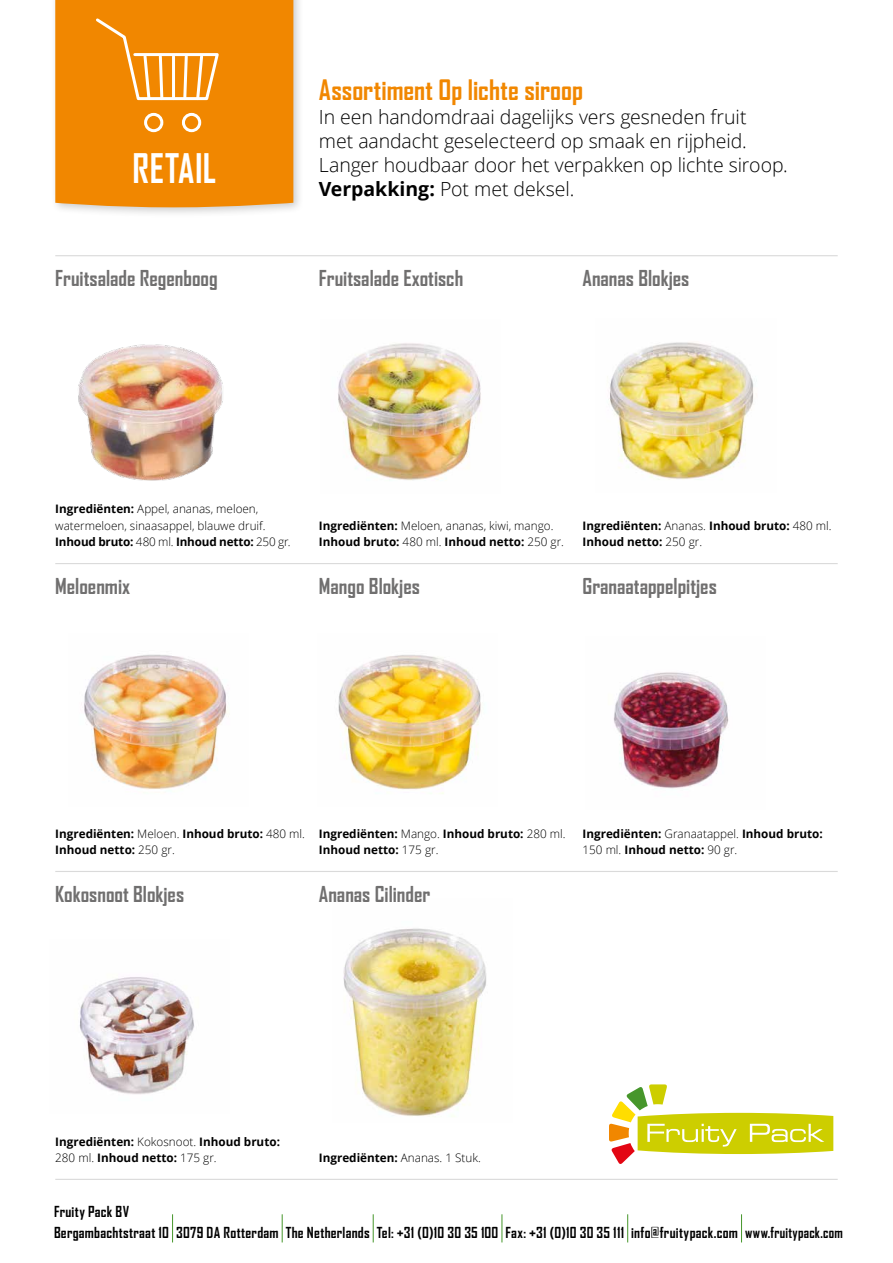
<style>
.page{position:relative;width:893px;height:1263px;background:#fff}
.page>*{position:absolute;margin:0;border:0;box-sizing:border-box;transform-origin:0 0}
.t1{font:700 39px "Agency FB";letter-spacing:.015em;color:#fff;scale:.92 1}
.t2{font:700 27px "Agency FB";color:#f18700}
.t3{font:700 21px "Agency FB";color:#706f6f}
.t4{font:300 19.5px/24px "Open Sans";letter-spacing:-.005em;color:#000}
.t5{font:700 14.55px/21px "Agency FB";letter-spacing:.015em;color:#000}
.t6{font:700 11.7px/16.5px "Open Sans";color:#000}
.t7{font:300 11.7px/16.5px "Open Sans";color:#000}
.s1{font-weight:700}
.s2{font-weight:300}
</style>
<div class="page">
<img style="left:78px;top:344px;width:145px;height:137px">
<img style="left:338px;top:343px;width:143px;height:138px">
<img style="left:609px;top:342px;width:145px;height:138px">
<img style="left:84px;top:654px;width:144px;height:136px">
<img style="left:338px;top:655px;width:143px;height:139px">
<img style="left:613px;top:672px;width:116px;height:117px">
<img style="left:79px;top:977px;width:115px;height:118px">
<img style="left:343px;top:928px;width:144px;height:189px">
<div style="left:50px;top:0;width:254px;height:219px;background:#000;opacity:.2"></div>
<div style="left:55px;top:0;width:238px;height:207px;background:#f18700"></div>
<svg style="left:172px;top:1214px;width:1px;height:28px"></svg>
<svg style="left:282px;top:1214px;width:1px;height:28px"></svg>
<svg style="left:373px;top:1214px;width:1px;height:28px"></svg>
<svg style="left:502px;top:1214px;width:1px;height:28px"></svg>
<svg style="left:627px;top:1214px;width:1px;height:28px"></svg>
<svg style="left:741px;top:1214px;width:1px;height:28px"></svg>
<svg style="left:609px;top:1084px;width:224px;height:80px"></svg>
<hr style="left:55px;top:255px;width:783px;height:1px;background:#dadada">
<hr style="left:55px;top:563px;width:783px;height:1px;background:#dadada">
<hr style="left:55px;top:871px;width:783px;height:1px;background:#dadada">
<hr style="left:55px;top:1179px;width:783px;height:1px;background:#dadada">
<svg style="left:93px;top:16px;width:128px;height:86px"></svg>
<div style="left:144px;top:113px;width:19px;height:19px;border:3px solid #fff;border-radius:50%"></div>
<div style="left:182px;top:113px;width:19px;height:19px;border:3px solid #fff;border-radius:50%"></div>
<h1 class="t1" style="left:133px;top:144px;width:92px">RETAIL</h1>
<h3 class="t3" style="left:55px;top:265px;width:164px">Fruitsalade Regenboog</h3>
<h2 class="t2" style="left:319px;top:73px;width:266px">Assortiment Op lichte siroop</h2>
<h3 class="t4" style="left:319px;top:104px;width:470px">In een handomdraai dagelijks vers gesneden fruit<br>met aandacht geselecteerd op smaak en rijpheid.<br>Langer houdbaar door het verpakken op lichte siroop.<br><span class="s1">Verpakking:</span> Pot met deksel.</h3>
<h3 class="t3" style="left:319px;top:265px;width:146px">Fruitsalade Exotisch</h3>
<h3 class="t3" style="left:583px;top:265px;width:108px">Ananas Blokjes</h3>
<p class="t7" style="left:55px;top:501px;width:237px"><span class="s1">Ingrediënten:</span> Appel, ananas, meloen, watermeloen, sinaasappel, blauwe druif.<br><span class="s1">Inhoud bruto:</span> 480 ml. <span class="s1">Inhoud netto:</span> 250 gr.</p>
<h3 class="t3" style="left:55px;top:573px;width:76px">Meloenmix</h3>
<p class="t6" style="left:319px;top:517px;width:247px">Ingrediënten: <span class="s2">Meloen, ananas, kiwi, mango.<br></span>Inhoud bruto: <span class="s2">480 ml.</span> Inhoud netto: <span class="s2">250 gr.</span></p>
<h3 class="t3" style="left:319px;top:573px;width:102px">Mango Blokjes</h3>
<p class="t6" style="left:583px;top:517px;width:251px">Ingrediënten: <span class="s2">Ananas.</span> Inhoud bruto: <span class="s2">480 ml.<br></span>Inhoud netto: <span class="s2">250 gr.</span></p>
<h3 class="t3" style="left:583px;top:573px;width:136px">Granaatappelpitjes</h3>
<p class="t6" style="left:55px;top:825px;width:251px">Ingrediënten: <span class="s2">Meloen.</span> Inhoud bruto: <span class="s2">480 ml.<br></span>Inhoud netto: <span class="s2">250 gr.</span></p>
<h3 class="t3" style="left:55px;top:881px;width:130px">Kokosnoot Blokjes</h3>
<p class="t6" style="left:319px;top:825px;width:248px">Ingrediënten: <span class="s2">Mango.</span> Inhoud bruto: <span class="s2">280 ml.<br></span>Inhoud netto: <span class="s2">175 gr.</span></p>
<h3 class="t3" style="left:319px;top:881px;width:113px">Ananas Cilinder</h3>
<p class="t6" style="left:583px;top:825px;width:242px">Ingrediënten: <span class="s2">Granaatappel.</span> Inhoud bruto:<br><span class="s2">150 ml.</span> Inhoud netto: <span class="s2">90 gr.</span></p>
<p class="t6" style="left:55px;top:1133px;width:226px">Ingrediënten: <span class="s2">Kokosnoot.</span> Inhoud bruto:<br><span class="s2">280 ml.</span> Inhoud netto: <span class="s2">175 gr.</span></p>
<p class="t6" style="left:319px;top:1149px;width:163px">Ingrediënten: <span class="s2">Ananas. 1 Stuk.</span></p>
<p class="t5" style="left:54px;top:1201px;width:790px">Fruity Pack BV<br>Bergambachtstraat 10 3079 DA Rotterdam The Netherlands Tel: +31 (0)10 30 35 100 Fax: +31 (0)10 30 35 111 info@fruitypack.com www.fruitypack.com</p>
</div>
